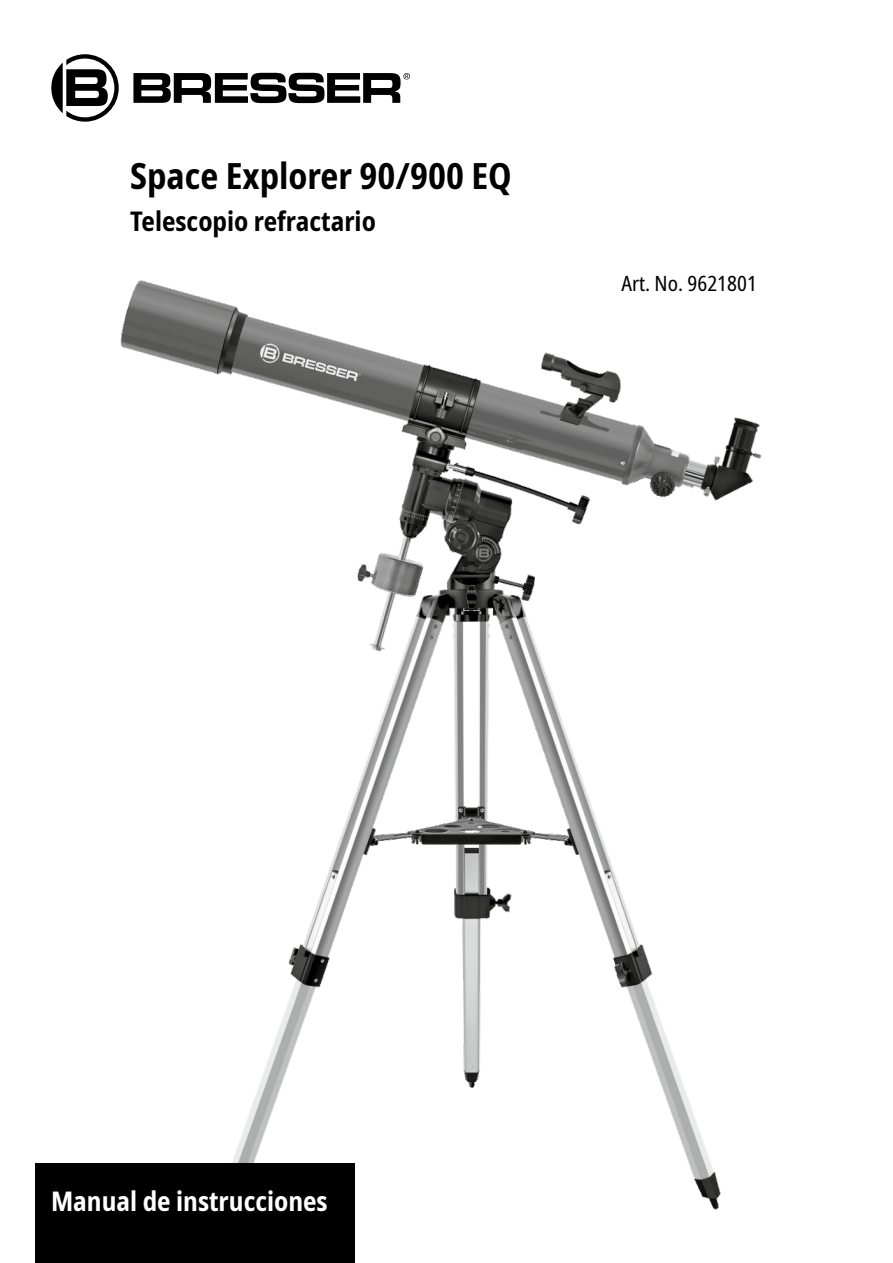
<style>
.page{position:relative;width:893px;height:1263px;background:#fff}
.page>*{position:absolute;margin:0;border:0;box-sizing:border-box;transform-origin:0 0}
.t1{font:700 condensed 36px "Noto Sans";color:#000}
.t2{font:700 condensed 27px "Noto Sans";color:#fff}
.t3{font:700 condensed 27px "Noto Sans";color:#000}
.t4{font:condensed 21px "Noto Sans";color:#000}
</style>
<div class="page">
<img style="left:120px;top:280px;width:642px;height:930px">
<div style="left:35px;top:1163px;width:320px;height:100px;background:#000"></div>
<svg style="left:133px;top:73px;width:277px;height:30px"></svg>
<svg style="left:51px;top:54px;width:68px;height:68px"></svg>
<h1 class="t1" style="left:130px;top:150px;width:383px">Space Explorer 90/900 EQ</h1>
<p class="t3" style="left:130px;top:202px;width:247px">Telescopio refractario</p>
<p class="t4" style="left:621px;top:269px;width:137px">Art. No. 9621801</p>
<p class="t2" style="left:51px;top:1182px;width:278px">Manual de instrucciones</p>
</div>
